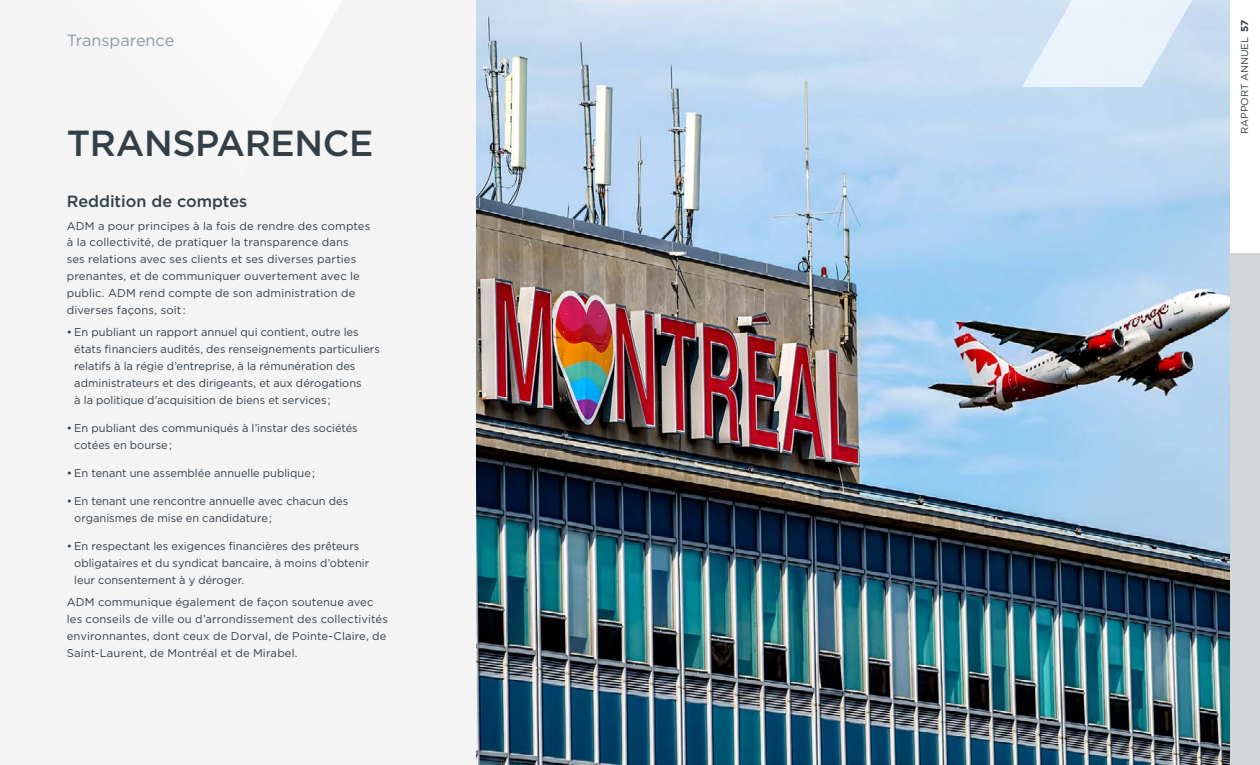
<style>
.page{position:relative;width:1260px;height:765px;background:#fff}
.page>*{position:absolute;margin:0;border:0;box-sizing:border-box;transform-origin:0 0}
.t1{font:500 36.25px "Gotham";letter-spacing:-.01em;color:#333f47}
.t2{font:500 16.25px "Gotham";color:#333f47}
.t3{font:16.25px "Gotham";color:#8e9ba3}
.t4{font:11.25px/16.9px "Gotham";letter-spacing:.005em;color:#333f47}
.t5{font:10px "Gotham";color:#333f47}
.s1{font-weight:700}
</style>
<div class="page">
<div style="left:0;top:0;width:1229px;height:765px;background:#f4f4f5"></div>
<div style="left:1229px;top:253px;width:31px;height:512px;background:#d3d5d6"></div>
<img style="left:477px;top:0;width:752px;height:765px">
<svg style="left:1022px;top:0;width:205px;height:87px"></svg>
<h2 class="t3" style="left:67px;top:30px;width:109px">Transparence</h2>
<h1 class="t1" style="left:67px;top:120px;width:308px">TRANSPARENCE</h1>
<h2 class="t2" style="left:67px;top:191px;width:182px">Reddition de comptes</h2>
<p class="t4" style="left:67px;top:217px;width:305px">ADM a pour principes à la fois de rendre des comptes à la collectivité, de pratiquer la transparence dans<br>ses relations avec ses clients et ses diverses parties prenantes, et de communiquer ouvertement avec le public. ADM rend compte de son administration de diverses façons, soit :</p>
<p class="t4" style="left:74px;top:324px;width:307px;text-indent:-7px">• En publiant un rapport annuel qui contient, outre les états financiers audités, des renseignements particuliers relatifs à la régie d’entreprise, à la rémunération des administrateurs et des dirigeants, et aux dérogations<br>à la politique d’acquisition de biens et services ;</p>
<p class="t4" style="left:74px;top:419px;width:285px;text-indent:-7px">• En publiant des communiqués à l’instar des sociétés cotées en bourse ;</p>
<p class="t4" style="left:67px;top:464px;width:250px">• En tenant une assemblée annuelle publique ;</p>
<p class="t4" style="left:74px;top:493px;width:275px;text-indent:-7px">• En tenant une rencontre annuelle avec chacun des organismes de mise en candidature ;</p>
<p class="t4" style="left:74px;top:538px;width:296px;text-indent:-7px">• En respectant les exigences financières des prêteurs obligataires et du syndicat bancaire, à moins d’obtenir leur consentement à y déroger.</p>
<p class="t4" style="left:67px;top:594px;width:323px">ADM communique également de façon soutenue avec les conseils de ville ou d’arrondissement des collectivités environnantes, dont ceux de Dorval, de Pointe-Claire, de Saint-Laurent, de Montréal et de Mirabel.</p>
<p class="t5" style="left:1238px;top:134px;width:116px;rotate:-90deg">RAPPORT ANNUEL <span class="s1">57</span></p>
</div>
